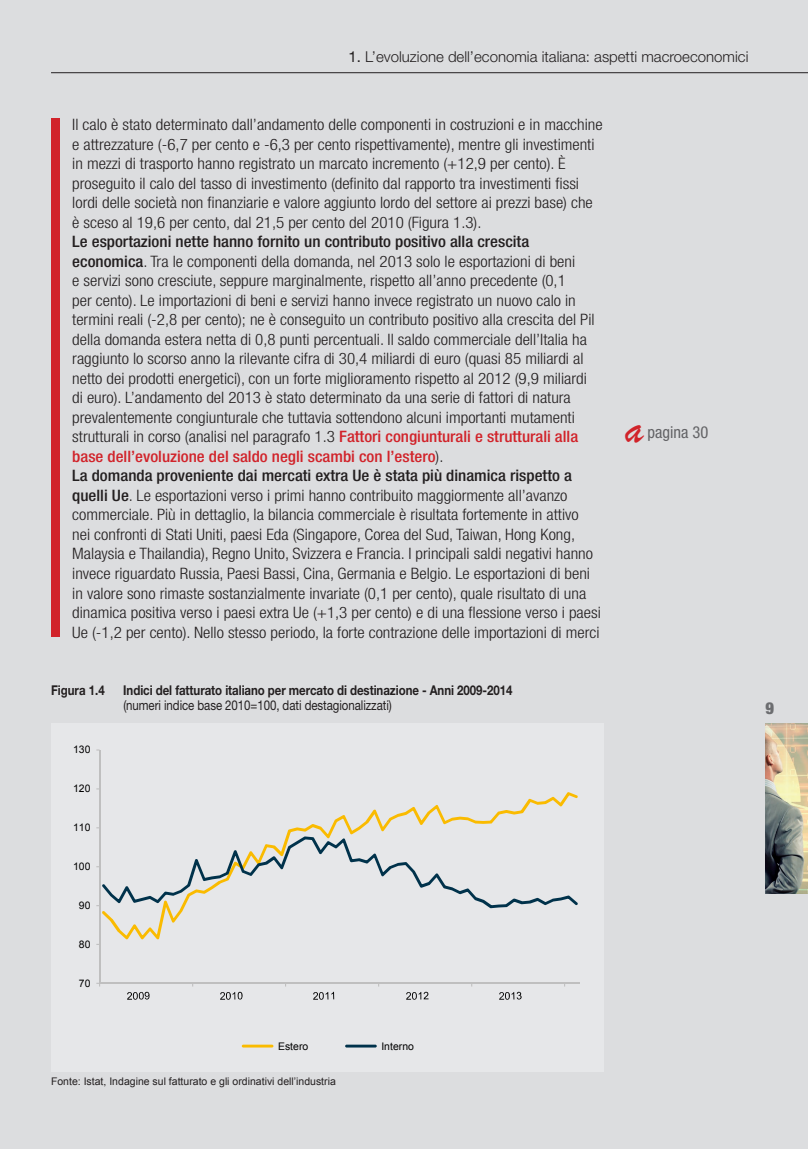
<style>
.page{position:relative;width:808px;height:1149px;background:#fff}
.page>*{position:absolute;margin:0;border:0;box-sizing:border-box;transform-origin:0 0}
.t1{font:45px "Brush Script";color:#d1232a}
.t2{font:condensed 16.5px "Helvetica Neue LT Std";color:#636366}
.t3{font:900 condensed 16.5px "Helvetica Neue LT Std";color:#6c6d70}
.t4{font:300 condensed 15.75px/19.5px "Helvetica Neue LT Std";color:#231f20;scale:1.08 1}
.t5{font:300 15px "Helvetica Neue LT Std";color:#231f20}
.t6{font:700 13.5px "Helvetica Neue LT Std";letter-spacing:-.005em;color:#231f20;scale:.85 1}
.t7{font:13.5px "Helvetica Neue LT Std";letter-spacing:-.005em;color:#231f20;scale:.85 1}
.t8{font:10.5px "Arial";color:#231f20}
.t9{font:10.5px "Arial";color:#000}
.s1{font-weight:400}
.s2{font-weight:500}
.s3{font-weight:500;color:#d1232a}
</style>
<div class="page">
<div style="left:0;top:0;width:808px;height:1148px;background:#dcdddf"></div>
<hr style="left:51px;top:72px;width:757px;height:1px;background:#231f20">
<div style="left:51px;top:118px;width:9px;height:519px;background:#d1232a"></div>
<img style="left:766px;top:723px;width:42px;height:170px">
<div style="left:51px;top:723px;width:553px;height:348px;background:#e6e7e9"></div>
<hr style="left:99px;top:749px;width:1px;height:233px;background:#bfbfbf">
<hr style="left:100px;top:982px;width:480px;height:1px;background:#bfbfbf">
<svg style="left:102px;top:792px;width:476px;height:147px"></svg>
<svg style="left:96px;top:836px;width:482px;height:71px"></svg>
<svg style="left:127px;top:991px;width:22px;height:8px"></svg>
<svg style="left:220px;top:991px;width:23px;height:8px"></svg>
<svg style="left:313px;top:991px;width:21px;height:8px"></svg>
<svg style="left:406px;top:991px;width:22px;height:8px"></svg>
<svg style="left:499px;top:991px;width:23px;height:8px"></svg>
<hr style="left:242px;top:1044px;width:31px;height:3px;background:#fabb00">
<hr style="left:345px;top:1044px;width:32px;height:3px;background:#00324b">
<p class="t5" style="left:349px;top:47px;width:401px"><span class="s1">1.</span> L’evoluzione dell’economia italiana: aspetti macroeconomici</p>
<p class="t4" style="left:72px;top:115px;width:493px">Il calo è stato determinato dall’andamento delle componenti in costruzioni e in macchine e attrezzature (-6,7 per cento e -6,3 per cento rispettivamente), mentre gli investimenti in mezzi di trasporto hanno registrato un marcato incremento (+12,9 per cento). È proseguito il calo del tasso di investimento (definito dal rapporto tra investimenti fissi lordi delle società non finanziarie e valore aggiunto lordo del settore ai prezzi base) che è sceso al 19,6 per cento, dal 21,5 per cento del 2010 (Figura 1.3).</p>
<p class="t4" style="left:72px;top:232px;width:491px"><span class="s2">Le esportazioni nette hanno fornito un contributo positivo alla crescita economica</span>. Tra le componenti della domanda, nel 2013 solo le esportazioni di beni<br>e servizi sono cresciute, seppure marginalmente, rispetto all’anno precedente (0,1<br>per cento). Le importazioni di beni e servizi hanno invece registrato un nuovo calo in termini reali (-2,8 per cento); ne è conseguito un contributo positivo alla crescita del Pil della domanda estera netta di 0,8 punti percentuali. Il saldo commerciale dell’Italia ha raggiunto lo scorso anno la rilevante cifra di 30,4 miliardi di euro (quasi 85 miliardi al netto dei prodotti energetici), con un forte miglioramento rispetto al 2012 (9,9 miliardi di euro). L’andamento del 2013 è stato determinato da una serie di fattori di natura prevalentemente congiunturale che tuttavia sottendono alcuni importanti mutamenti strutturali in corso (analisi nel paragrafo 1.3 <span class="s3">Fattori congiunturali e strutturali alla base dell’evoluzione del saldo negli scambi con l’estero</span>).<br><span class="s2">La domanda proveniente dai mercati extra Ue è stata più dinamica rispetto a quelli Ue</span>. Le esportazioni verso i primi hanno contribuito maggiormente all’avanzo commerciale. Più in dettaglio, la bilancia commerciale è risultata fortemente in attivo<br>nei confronti di Stati Uniti, paesi Eda (Singapore, Corea del Sud, Taiwan, Hong Kong, Malaysia e Thailandia), Regno Unito, Svizzera e Francia. I principali saldi negativi hanno invece riguardato Russia, Paesi Bassi, Cina, Germania e Belgio. Le esportazioni di beni in valore sono rimaste sostanzialmente invariate (0,1 per cento), quale risultato di una dinamica positiva verso i paesi extra Ue (+1,3 per cento) e di una flessione verso i paesi Ue (-1,2 per cento). Nello stesso periodo, la forte contrazione delle importazioni di merci</p>
<p class="t6" style="left:51px;top:681px;width:65px">Figura 1.4</p>
<p class="t6" style="left:123px;top:681px;width:459px">Indici del fatturato italiano per mercato di destinazione - Anni 2009-2014</p>
<p class="t7" style="left:123px;top:696px;width:317px">(numeri indice base 2010=100, dati destagionalizzati)</p>
<p class="t9" style="left:73px;top:742px;width:19px">130</p>
<p class="t9" style="left:73px;top:781px;width:19px">120</p>
<p class="t9" style="left:73px;top:820px;width:19px">110</p>
<p class="t9" style="left:73px;top:859px;width:19px">100</p>
<p class="t9" style="left:79px;top:898px;width:13px">90</p>
<p class="t9" style="left:79px;top:936px;width:13px">80</p>
<p class="t9" style="left:79px;top:975px;width:13px">70</p>
<h1 class="t1" style="left:625px;top:401px;width:20px">a</h1>
<p class="t2" style="left:647px;top:422px;width:62px">pagina 30</p>
<p class="t3" style="left:765px;top:697px;width:10px">9</p>
<p class="t9" style="left:278px;top:1038px;width:32px">Estero</p>
<p class="t9" style="left:381px;top:1038px;width:34px">Interno</p>
<p class="t8" style="left:51px;top:1074px;width:286px">Fonte: Istat, Indagine sul fatturato e gli ordinativi dell’industria</p>
</div>
